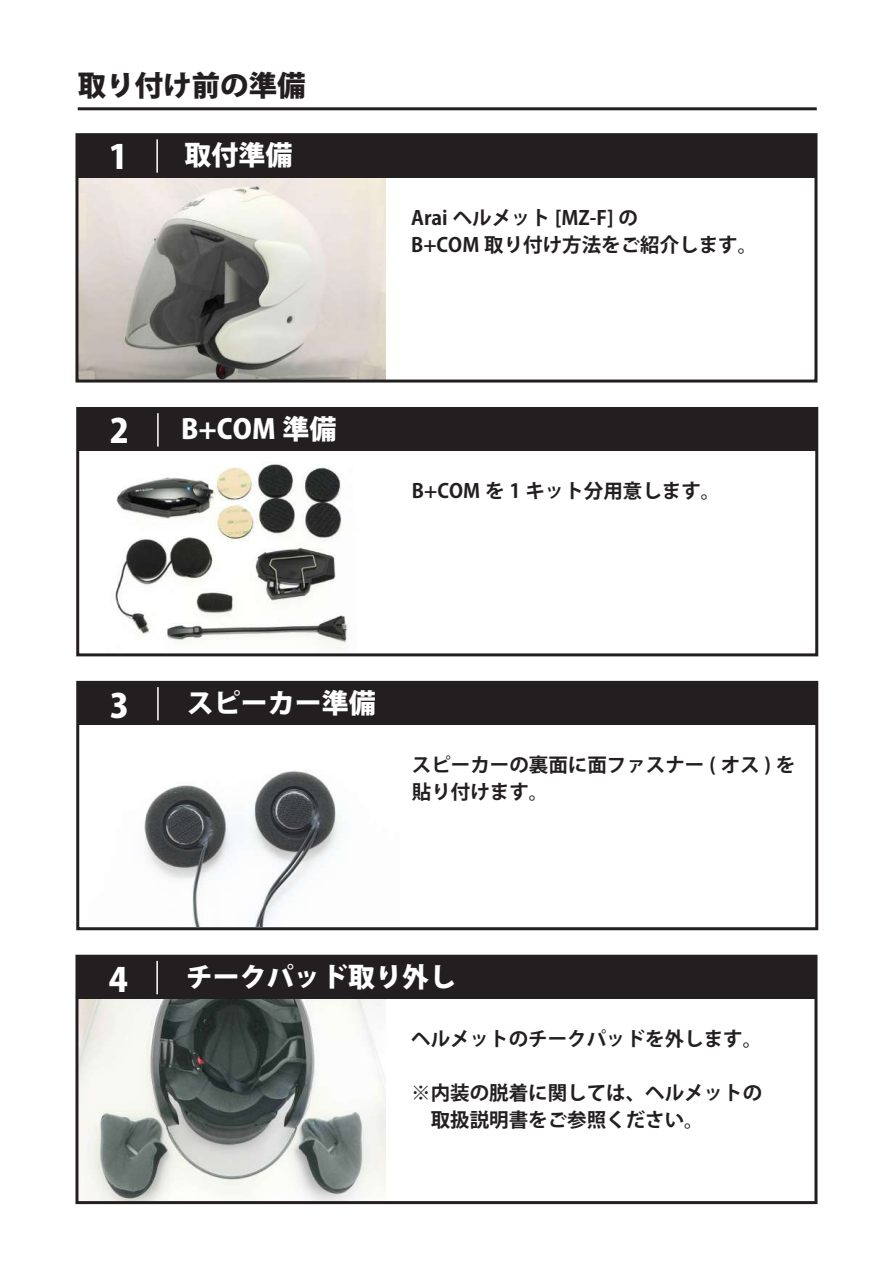
<style>
.page{position:relative;width:893px;height:1263px;background:#fff}
.page>*{position:absolute;margin:0;border:0;box-sizing:border-box;transform-origin:0 0}
.t1{font:800 33px "Koz Go Pr 6 N";color:#fff}
.t2{font:800 28.5px "Koz Go Pr 6 N";color:#231f20}
.t3{font:800 27px "Koz Go Pr 6 N";color:#fff}
.t4{font:700 19.5px/27px "Koz Go Pr 6 N";color:#231f20}
</style>
<div class="page">
<img style="left:115px;top:464px;width:233px;height:185px">
<img style="left:79px;top:999px;width:306px;height:201px">
<img style="left:79px;top:177px;width:306px;height:201px">
<hr style="left:78px;top:107px;width:739px;height:3px;background:#231f20">
<div style="left:77px;top:135px;width:739px;height:42px;background:#231f20"></div>
<div style="left:75px;top:133px;width:742px;height:249px;border:3px solid #231f20"></div>
<hr style="left:156px;top:139px;width:2px;height:34px;background:#fff">
<div style="left:78px;top:408px;width:739px;height:43px;background:#231f20"></div>
<div style="left:76px;top:407px;width:742px;height:249px;border:3px solid #231f20"></div>
<hr style="left:157px;top:413px;width:2px;height:33px;background:#fff">
<div style="left:77px;top:956px;width:739px;height:43px;background:#231f20"></div>
<div style="left:75px;top:955px;width:742px;height:249px;border:3px solid #231f20"></div>
<hr style="left:156px;top:961px;width:2px;height:33px;background:#fff">
<img style="left:144px;top:771px;width:196px;height:155px">
<div style="left:78px;top:682px;width:739px;height:43px;background:#231f20"></div>
<div style="left:76px;top:681px;width:742px;height:249px;border:3px solid #231f20"></div>
<hr style="left:157px;top:687px;width:2px;height:33px;background:#fff">
<h2 class="t2" style="left:78px;top:70px;width:229px">取り付け前の準備</h2>
<h1 class="t1" style="left:109px;top:138px;width:21px">1</h1>
<h3 class="t3" style="left:185px;top:140px;width:110px">取付準備</h3>
<h1 class="t1" style="left:110px;top:412px;width:21px">2</h1>
<h3 class="t3" style="left:181px;top:414px;width:157px">B+COM 準備</h3>
<p class="t4" style="left:411px;top:204px;width:348px">Arai ヘルメット [MZ-F] の<br>B+COM 取り付け方法をご紹介します。</p>
<p class="t4" style="left:412px;top:478px;width:310px">B+COM を 1 キット分用意します。</p>
<h1 class="t1" style="left:110px;top:687px;width:21px">3</h1>
<h3 class="t3" style="left:187px;top:688px;width:190px">スピーカー準備</h3>
<p class="t4" style="left:412px;top:752px;width:385px">スピーカーの裏面に面ファスナー ( オス ) を貼り付けます。</p>
<h1 class="t1" style="left:109px;top:961px;width:21px">4</h1>
<h3 class="t3" style="left:186px;top:962px;width:272px">チークパッド取り外し</h3>
<p class="t4" style="left:411px;top:1026px;width:352px">ヘルメットのチークパッドを外します。</p>
<p class="t4" style="left:411px;top:1080px;width:352px">※内装の脱着に関しては、ヘルメットの　取扱説明書をご参照ください。</p>
</div>
